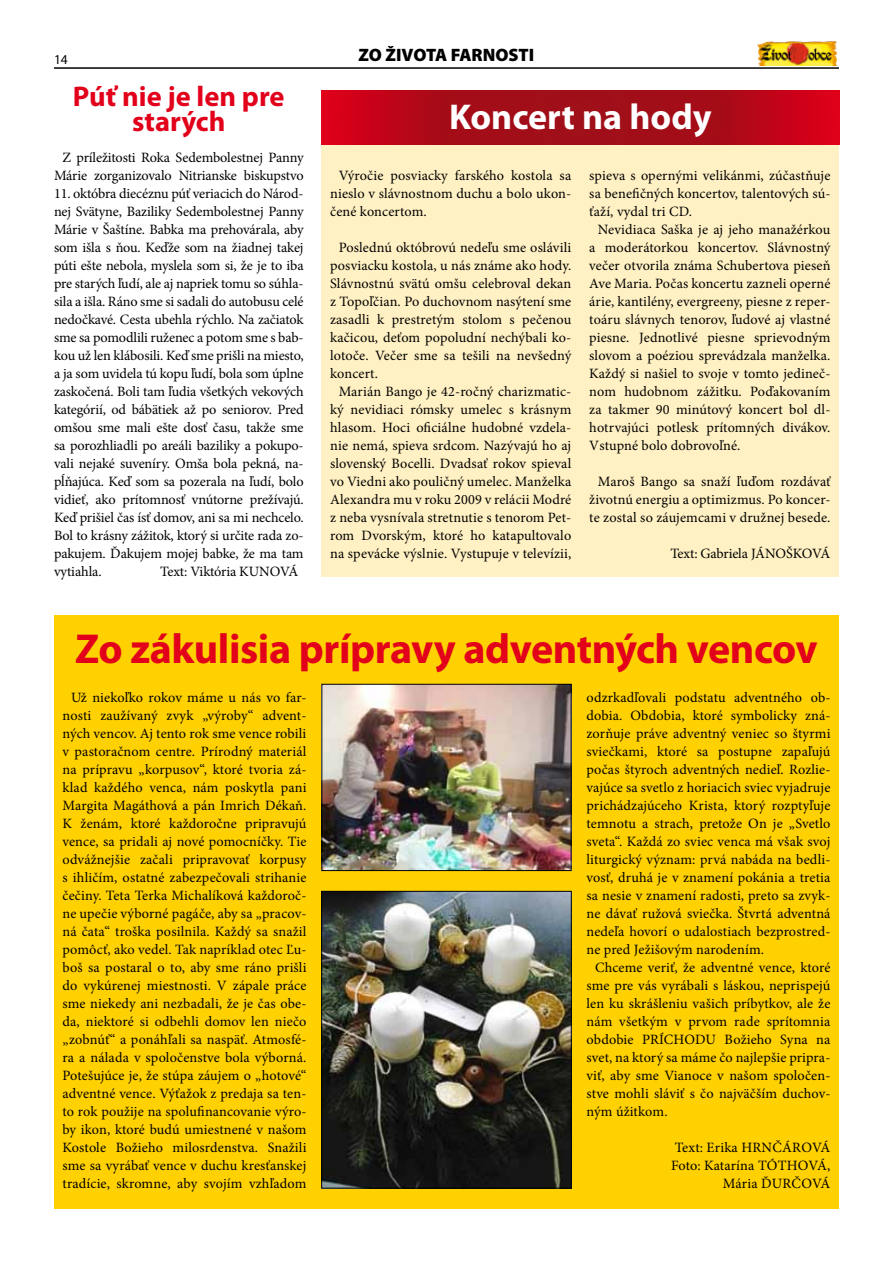
<style>
.page{position:relative;width:893px;height:1263px;background:#fff}
.page>*{position:absolute;margin:0;border:0;box-sizing:border-box;transform-origin:0 0}
.t1{font:700 42px "Myriad Pro";letter-spacing:-.01em;color:#e2001a}
.t2{font:700 36px "Myriad Pro";color:#fff}
.t3{font:700 28.5px/25.5px "Myriad Pro";color:#e2001a;text-align:center}
.t4{font:900 18px "Myriad Pro";color:#000}
.t5{font:14.25px/18px "Minion Pro";letter-spacing:.01em;color:#000;text-align:justify}
.t6{font:14.25px/18px "Minion Pro";letter-spacing:-.01em;color:#000;text-align:center}
.t7{font:13.5px "Myriad Pro";color:#000}
</style>
<div class="page">
<hr style="left:54px;top:67px;width:785px;height:2px;background:#000">
<img style="left:757px;top:41px;width:80px;height:24px">
<div style="left:322px;top:144px;width:517px;height:432px;background:#fff1c3"></div>
<svg style="left:322px;top:91px;width:517px;height:53px;background:#b10918"></svg>
<div style="left:54px;top:615px;width:785px;height:594px;background:#ffd100"></div>
<img style="left:323px;top:893px;width:246px;height:293px">
<div style="left:321px;top:891px;width:250px;height:297px;border:1px solid #000"></div>
<img style="left:324px;top:686px;width:245px;height:183px">
<div style="left:322px;top:684px;width:249px;height:187px;border:1px solid #000"></div>
<p class="t7" style="left:54px;top:51px;width:15px">14</p>
<h3 class="t3" style="left:73px;top:82px;width:213px">Púť nie je len pre starých</h3>
<p class="t6" style="left:54px;top:149px;width:251px">Z príležitosti Roka Sedembolestnej Panny<br>Márie zorganizovalo Nitrianske biskupstvo</p>
<p class="t5" style="left:54px;top:185px;width:251px">11. októbra diecéznu púť veriacich do Národ&shy;nej Svätyne, Baziliky Sedembolestnej Panny Márie v Šaštíne. Babka ma prehovárala, aby som išla s ňou. Keďže som na žiadnej takej púti ešte nebola, myslela som si, že je to iba pre starých ľudí, ale aj napriek tomu so súhla&shy;sila a išla. Ráno sme si sadali do autobusu celé nedočkavé. Cesta ubehla rýchlo. Na začiatok sme sa pomodlili ruženec a potom sme s bab&shy;kou už len klábosili. Keď sme prišli na miesto, a ja som uvidela tú kopu ľudí, bola som úplne zaskočená. Boli tam ľudia všetkých vekových kategórií, od bábätiek až po seniorov. Pred omšou sme mali ešte dosť času, takže sme sa porozhliadli po areáli baziliky a pokupo&shy;vali nejaké suveníry. Omša bola pekná, na&shy;pĺňajúca. Keď som sa pozerala na ľudí, bolo vidieť, ako prítomnosť vnútorne prežívajú.<br>Keď prišiel čas ísť domov, ani sa mi nechcelo.<br>Bol to krásny zážitok, ktorý si určite rada zo&shy;pakujem. Ďakujem mojej babke, že ma tam vytiahla.</p>
<p class="t6" style="left:160px;top:562px;width:140px">Text: Viktória Kun ová</p>
<p class="t4" style="left:359px;top:43px;width:177px">ZO ŽIVOTA FARNOSTI</p>
<h2 class="t2" style="left:449px;top:94px;width:264px">Koncert na hody</h2>
<p class="t5" style="left:330px;top:167px;width:243px;text-indent:9px">Výročie posviacky farského kostola sa nieslo v slávnostnom duchu a bolo ukon&shy;čené koncertom.</p>
<p class="t5" style="left:339px;top:239px;width:234px">Poslednú októbrovú nedeľu sme oslávili</p>
<p class="t5" style="left:330px;top:257px;width:243px">posviacku kostola, u nás známe ako hody.</p>
<p class="t5" style="left:330px;top:275px;width:243px">Slávnostnú svätú omšu celebroval dekan</p>
<p class="t5" style="left:330px;top:293px;width:243px">z Topoľčian. Po duchovnom nasýtení sme</p>
<p class="t5" style="left:330px;top:311px;width:243px">zasadli k prestretým stolom s pečenou</p>
<p class="t5" style="left:330px;top:328px;width:243px">kačicou, deťom popoludní nechýbali ko-</p>
<p class="t5" style="left:330px;top:346px;width:243px">lotoče. Večer sme sa tešili na nevšedný</p>
<p class="t5" style="left:330px;top:364px;width:49px">koncert.</p>
<p class="t5" style="left:339px;top:382px;width:234px">Marián Bango je 42-ročný charizmatic-</p>
<p class="t5" style="left:330px;top:400px;width:243px">ký nevidiaci rómsky umelec s krásnym</p>
<p class="t5" style="left:330px;top:418px;width:243px">hlasom. Hoci oficiálne hudobné vzdela-</p>
<p class="t5" style="left:330px;top:436px;width:243px">nie nemá, spieva srdcom. Nazývajú ho aj</p>
<p class="t5" style="left:330px;top:454px;width:243px">slovenský Bocelli. Dvadsať rokov spieval</p>
<p class="t5" style="left:330px;top:472px;width:243px">vo Viedni ako pouličný umelec. Manželka</p>
<p class="t5" style="left:330px;top:490px;width:243px">Alexandra mu v roku 2009 v relácii Modré</p>
<p class="t5" style="left:330px;top:508px;width:243px">z neba vysnívala stretnutie s tenorom Pet-</p>
<p class="t5" style="left:330px;top:526px;width:243px">rom Dvorským, ktoré ho katapultovalo</p>
<p class="t5" style="left:330px;top:544px;width:243px">na spevácke výslnie. Vystupuje v televízii,</p>
<p class="t5" style="left:589px;top:166px;width:243px">spieva s opernými velikánmi, zúčastňuje</p>
<p class="t5" style="left:589px;top:184px;width:243px">sa benefičných koncertov, talentových sú-</p>
<p class="t5" style="left:589px;top:202px;width:104px">ťaží, vydal tri CD.</p>
<p class="t5" style="left:598px;top:220px;width:234px">Nevidiaca Saška je aj jeho manažérkou</p>
<p class="t5" style="left:589px;top:238px;width:243px">a moderátorkou koncertov. Slávnostný</p>
<p class="t5" style="left:589px;top:256px;width:243px">večer otvorila známa Schubertova pieseň</p>
<p class="t5" style="left:589px;top:274px;width:243px">Ave Maria. Počas koncertu zazneli operné</p>
<p class="t5" style="left:589px;top:292px;width:243px">árie, kantilény, evergreeny, piesne z reper-</p>
<p class="t5" style="left:589px;top:310px;width:243px">toáru slávnych tenorov, ľudové aj vlastné</p>
<p class="t5" style="left:589px;top:328px;width:243px">piesne. Jednotlivé piesne sprievodným</p>
<p class="t5" style="left:589px;top:346px;width:243px">slovom a poéziou sprevádzala manželka.</p>
<p class="t5" style="left:589px;top:364px;width:243px">Každý si našiel to svoje v tomto jedineč-</p>
<p class="t5" style="left:589px;top:382px;width:243px">nom hudobnom zážitku. Poďakovaním</p>
<p class="t5" style="left:589px;top:400px;width:243px">za takmer 90 minútový koncert bol dl-</p>
<p class="t5" style="left:589px;top:418px;width:243px">hotrvajúci potlesk prítomných divákov.</p>
<p class="t5" style="left:589px;top:436px;width:153px">Vstupné bolo dobrovoľné.</p>
<p class="t5" style="left:589px;top:472px;width:243px;text-align:center">Maroš Bango sa snaží ľuďom rozdávať životnú energiu a optimizmus. Po koncer&shy;te zostal so záujemcami v družnej besede.</p>
<p class="t6" style="left:670px;top:544px;width:161px">Text: Gabriela Jánošková</p>
<h1 class="t1" style="left:75px;top:622px;width:744px">Zo zákulisia prípravy adventných vencov</h1>
<p class="t5" style="left:63px;top:689px;width:246px;text-align:center">Už niekoľko rokov máme u nás vo far&shy;nosti zaužívaný zvyk „výroby“ advent&shy;ných vencov. Aj tento rok sme vence robili v pastoračnom centre. Prírodný materiál na prípravu „korpusov“, ktoré tvoria zá&shy;klad každého venca, nám poskytla pani Margita Magáthová a pán Imrich Dékaň.<br>K ženám, ktoré každoročne pripravujú vence, sa pridali aj nové pomocníčky. Tie odvážnejšie začali pripravovať korpusy s ihličím, ostatné zabezpečovali strihanie čečiny. Teta Terka Michalíková každoroč&shy;ne upečie výborné pagáče, aby sa „pracov&shy;ná čata“ troška posilnila. Každý sa snažil pomôcť, ako vedel. Tak napríklad otec Ľu&shy;boš sa postaral o to, aby sme ráno prišli do vykúrenej miestnosti. V zápale práce sme niekedy ani nezbadali, že je čas obe&shy;da, niektoré si odbehli domov len niečo „zobnúť“ a ponáhľali sa naspäť. Atmosfé&shy;ra a nálada v spoločenstve bola výborná.<br>Potešujúce je, že stúpa záujem o „hotové“ adventné vence. Výťažok z predaja sa ten&shy;to rok použije na spolufinancovanie výro&shy;by ikon, ktoré budú umiestnené v našom Kostole Božieho milosrdenstva. Snažili sme sa vyrábať vence v duchu kresťanskej tradície, skromne, aby svojím vzhľadom</p>
<p class="t5" style="left:586px;top:688px;width:245px">odzrkadľovali podstatu adventného ob-</p>
<p class="t5" style="left:586px;top:706px;width:245px">dobia. Obdobia, ktoré symbolicky zná-</p>
<p class="t5" style="left:586px;top:724px;width:245px">zorňuje práve adventný veniec so štyrmi</p>
<p class="t5" style="left:586px;top:742px;width:245px">sviečkami, ktoré sa postupne zapaľujú</p>
<p class="t5" style="left:586px;top:760px;width:245px">počas štyroch adventných nedieľ. Rozlie-</p>
<p class="t5" style="left:586px;top:778px;width:245px">vajúce sa svetlo z horiacich sviec vyjadruje</p>
<p class="t5" style="left:586px;top:796px;width:245px">prichádzajúceho Krista, ktorý rozptyľuje</p>
<p class="t5" style="left:586px;top:814px;width:245px">temnotu a strach, pretože On je „Svetlo</p>
<p class="t5" style="left:586px;top:832px;width:245px">sveta“. Každá zo sviec venca má však svoj</p>
<p class="t5" style="left:586px;top:850px;width:245px">liturgický význam: prvá nabáda na bedli-</p>
<p class="t5" style="left:586px;top:868px;width:246px">vosť, druhá je v znamení pokánia a tretia</p>
<p class="t5" style="left:586px;top:886px;width:245px">sa nesie v znamení radosti, preto sa zvyk-</p>
<p class="t5" style="left:586px;top:904px;width:245px">ne dávať ružová sviečka. Štvrtá adventná</p>
<p class="t5" style="left:586px;top:922px;width:245px">nedeľa hovorí o udalostiach bezprostred-</p>
<p class="t5" style="left:586px;top:940px;width:179px">ne pred Ježišovým narodením.</p>
<p class="t5" style="left:595px;top:958px;width:237px">Chceme veriť, že adventné vence, ktoré</p>
<p class="t5" style="left:586px;top:976px;width:245px">sme pre vás vyrábali s láskou, neprispejú</p>
<p class="t5" style="left:586px;top:994px;width:245px">len ku skrášleniu vašich príbytkov, ale že</p>
<p class="t5" style="left:586px;top:1012px;width:245px">nám všetkým v prvom rade sprítomnia</p>
<p class="t5" style="left:586px;top:1030px;width:245px">obdobie PRÍCHODU Božieho Syna na</p>
<p class="t5" style="left:586px;top:1048px;width:245px">svet, na ktorý sa máme čo najlepšie pripra-</p>
<p class="t5" style="left:586px;top:1066px;width:245px">viť, aby sme Vianoce v našom spoločen-</p>
<p class="t5" style="left:586px;top:1084px;width:245px">stve mohli sláviť s čo najväčším duchov-</p>
<p class="t5" style="left:586px;top:1102px;width:83px">ným úžitkom.</p>
<p class="t5" style="left:675px;top:1138px;width:89px">Text: Erika Hrnč</p>
<p class="t5" style="left:782px;top:1138px;width:50px">árová</p>
<p class="t5" style="left:671px;top:1156px;width:161px">Foto: Katarína Tóthová,</p>
<p class="t5" style="left:723px;top:1174px;width:60px">Mária Ďurč</p>
<p class="t5" style="left:801px;top:1174px;width:31px">ová</p>
</div>
